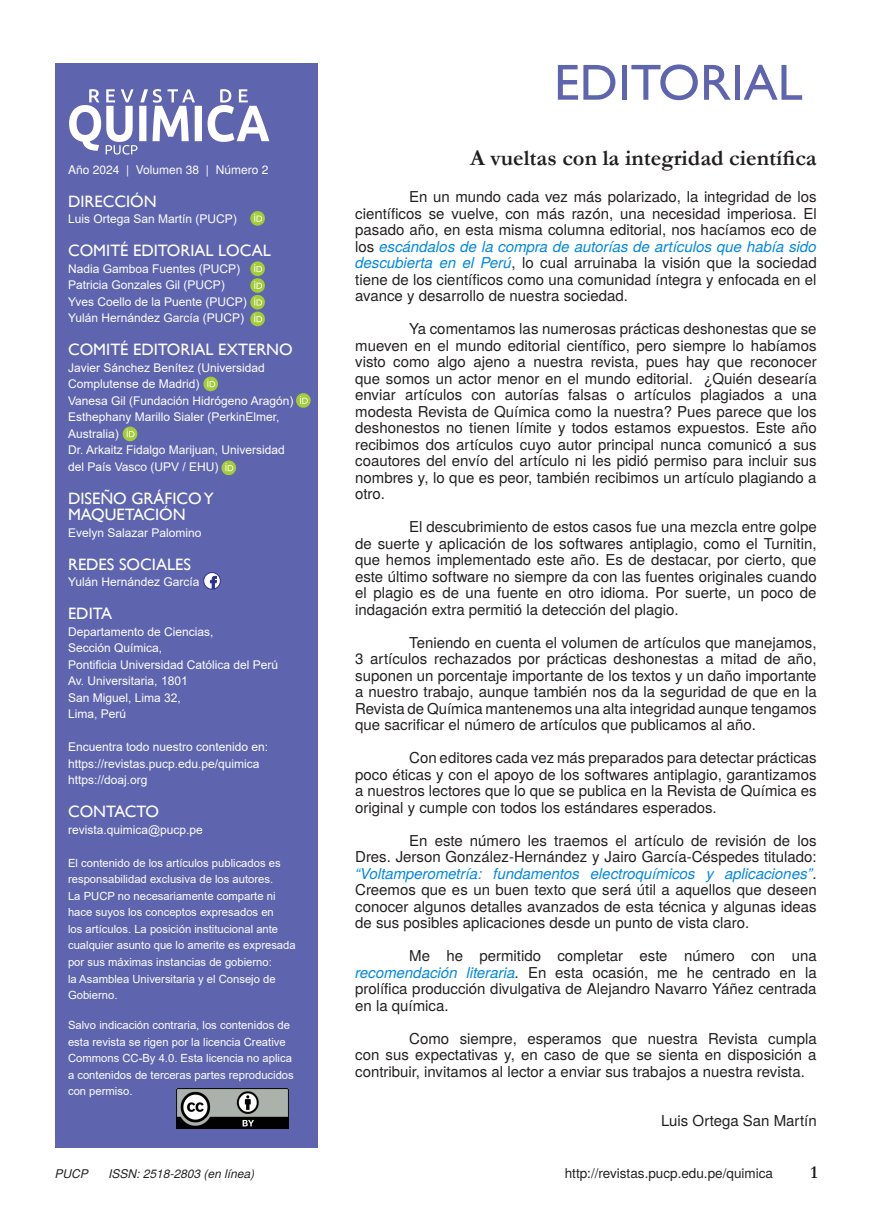
<style>
.page{position:relative;width:872px;height:1212px;background:#fff}
.page>*{position:absolute;margin:0;border:0;box-sizing:border-box;transform-origin:0 0}
.t1{font:51px "Gill Sans";color:#5e64ae}
.titulo_interno{font:700 22.5px "Garamond";color:#231f20}
.t2{font:700 18px "Garamond";color:#231f20}
.titulo_interno-2{font:16.5px/16.5px "Gill Sans";color:#fff}
.t3{font:15px/16.5px "Te X Gyre Heros";color:#231f20;text-align:justify}
.t4{font:13.5px "Te X Gyre Heros";color:#231f20}
.titulo_interno-3{font:12px/16.5px "Arial";color:#fff}
.t5{font:italic 12px "Te X Gyre Heros";color:#231f20}
.titulo_interno-4{font:12px "Te X Gyre Heros";color:#fff}
.titulo_interno-5{font:11.25px/16.5px "Arial";color:#fff}
.s1{font-style:italic;color:#0087e1}
.s2{font-style:italic}
</style>
<div class="page">
<div style="left:55px;top:64px;width:263px;height:1084px;background:#5e64ae"></div>
<svg style="left:69px;top:89px;width:200px;height:66px"></svg>
<img style="left:176px;top:1089px;width:113px;height:39px">
<svg style="left:250px;top:211px;width:15px;height:15px"></svg>
<svg style="left:250px;top:261px;width:15px;height:65px"></svg>
<svg style="left:203px;top:377px;width:15px;height:14px"></svg>
<svg style="left:296px;top:393px;width:15px;height:15px"></svg>
<svg style="left:123px;top:427px;width:14px;height:14px"></svg>
<svg style="left:221px;top:460px;width:15px;height:15px"></svg>
<svg style="left:203px;top:572px;width:18px;height:17px"></svg>
<p class="titulo_interno-4" style="left:68px;top:160px;width:202px">Año 2024 | Volumen 38 | Número 2</p>
<p class="titulo_interno-2" style="left:68px;top:193px;width:90px">DIRECCIÓN</p>
<p class="titulo_interno-3" style="left:68px;top:211px;width:170px">Luis Ortega San Martín (PUCP)</p>
<p class="titulo_interno-2" style="left:68px;top:243px;width:204px">COMITÉ EDITORIAL LOCAL</p>
<p class="titulo_interno-3" style="left:68px;top:260px;width:174px">Nadia Gamboa Fuentes (PUCP)</p>
<p class="titulo_interno-3" style="left:68px;top:277px;width:158px">Patricia Gonzales Gil (PUCP)</p>
<p class="titulo_interno-3" style="left:68px;top:293px;width:180px">Yves Coello de la Puente (PUCP)</p>
<p class="titulo_interno-3" style="left:68px;top:310px;width:178px">Yulán Hernández García (PUCP)</p>
<p class="titulo_interno-2" style="left:68px;top:342px;width:226px">COMITÉ EDITORIAL EXTERNO</p>
<p class="titulo_interno-3" style="left:68px;top:359px;width:198px">Javier Sánchez Benítez (Universidad<br>Complutense de Madrid)</p>
<p class="titulo_interno-3" style="left:68px;top:392px;width:227px">Vanesa Gil (Fundación Hidrógeno Aragón)</p>
<p class="titulo_interno-3" style="left:68px;top:409px;width:213px">Esthephany Marillo Sialer (PerkinElmer,<br>Australia)</p>
<p class="titulo_interno-3" style="left:68px;top:442px;width:218px">Dr. Arkaitz Fidalgo Marijuan, Universidad del País Vasco (UPV / EHU)</p>
<p class="titulo_interno-2" style="left:68px;top:490px;width:147px">DISEÑO GRÁFICO Y<br>MAQUETACIÓN</p>
<p class="titulo_interno-3" style="left:68px;top:524px;width:135px">Evelyn Salazar Palomino</p>
<p class="titulo_interno-2" style="left:68px;top:556px;width:124px">REDES SOCIALES</p>
<p class="titulo_interno-3" style="left:68px;top:574px;width:133px">Yulán Hernández García</p>
<p class="titulo_interno-2" style="left:68px;top:606px;width:46px">EDITA</p>
<p class="titulo_interno-3" style="left:68px;top:623px;width:147px">Departamento de Ciencias,</p>
<p class="titulo_interno-3" style="left:68px;top:640px;width:96px">Sección Química,</p>
<p class="titulo_interno-3" style="left:68px;top:656px;width:212px">Pontificia Universidad Católica del Perú</p>
<p class="titulo_interno-3" style="left:68px;top:673px;width:121px">Av. Universitaria, 1801</p>
<p class="titulo_interno-3" style="left:68px;top:689px;width:114px">San Miguel, Lima 32,</p>
<p class="titulo_interno-3" style="left:68px;top:706px;width:60px">Lima, Perú</p>
<p class="titulo_interno-3" style="left:68px;top:739px;width:202px">Encuentra todo nuestro contenido en:</p>
<p class="titulo_interno-3" style="left:68px;top:755px;width:193px">https://revistas.pucp.edu.pe/quimica</p>
<p class="titulo_interno-3" style="left:68px;top:772px;width:81px">https://doaj.org</p>
<p class="titulo_interno-2" style="left:68px;top:804px;width:92px">CONTACTO</p>
<p class="titulo_interno-3" style="left:68px;top:821px;width:136px">revista.quimica@pucp.pe</p>
<p class="titulo_interno-5" style="left:68px;top:855px;width:229px">El contenido de los artículos publicados es responsabilidad exclusiva de los autores.<br>La PUCP no necesariamente comparte ni hace suyos los conceptos expresados en<br>los artículos. La posición institucional ante cualquier asunto que lo amerite es expresada por sus máximas instancias de gobierno:<br>la Asamblea Universitaria y el Consejo de Gobierno.</p>
<p class="titulo_interno-5" style="left:68px;top:1017px;width:227px">Salvo indicación contraria, los contenidos de esta revista se rigen por la licencia Creative Commons CC-By 4.0. Esta licencia no aplica a contenidos de terceras partes reproducidos con permiso.</p>
<p class="t1" style="left:554px;top:53px;width:250px">EDITORIAL</p>
<p class="titulo_interno" style="left:470px;top:143px;width:348px">A vueltas con la integridad científica</p>
<p class="t3" style="left:355px;top:187px;width:463px;text-indent:54px">En un mundo cada vez más polarizado, la integridad de los científicos se vuelve, con más razón, una necesidad imperiosa. El pasado año, en esta misma columna editorial, nos hacíamos eco de los <span class="s1">escándalos de la compra de autorías de artículos que había sido descubierta en el Perú</span>, lo cual arruinaba la visión que la sociedad tiene de los científicos como una comunidad íntegra y enfocada en el avance y desarrollo de nuestra sociedad.</p>
<p class="t3" style="left:355px;top:319px;width:463px;text-indent:54px">Ya comentamos las numerosas prácticas deshonestas que se mueven en el mundo editorial científico, pero siempre lo habíamos visto como algo ajeno a nuestra revista, pues hay que reconocer que somos un actor menor en el mundo editorial. ¿Quién desearía enviar artículos con autorías falsas o artículos plagiados a una modesta Revista de Química como la nuestra? Pues parece que los deshonestos no tienen límite y todos estamos expuestos. Este año recibimos dos artículos cuyo autor principal nunca comunicó a sus coautores del envío del artículo ni les pidió permiso para incluir sus nombres y, lo que es peor, también recibimos un artículo plagiando a otro.</p>
<p class="t3" style="left:355px;top:517px;width:463px;text-indent:54px">El descubrimiento de estos casos fue una mezcla entre golpe de suerte y aplicación de los softwares antiplagio, como el Turnitin, que hemos implementado este año. Es de destacar, por cierto, que este último software no siempre da con las fuentes originales cuando el plagio es de una fuente en otro idioma. Por suerte, un poco de indagación extra permitió la detección del plagio.</p>
<p class="t3" style="left:355px;top:633px;width:463px;text-indent:54px">Teniendo en cuenta el volumen de artículos que manejamos, 3 artículos rechazados por prácticas deshonestas a mitad de año, suponen un porcentaje importante de los textos y un daño importante a nuestro trabajo, aunque también nos da la seguridad de que en la Revista de Química mantenemos una alta integridad aunque tengamos que sacrificar el número de artículos que publicamos al año.</p>
<p class="t3" style="left:355px;top:748px;width:463px;text-indent:54px">Con editores cada vez más preparados para detectar prácticas poco éticas y con el apoyo de los softwares antiplagio, garantizamos a nuestros lectores que lo que se publica en la Revista de Química es original y cumple con todos los estándares esperados.</p>
<p class="t3" style="left:355px;top:831px;width:463px;text-indent:54px">En este número les traemos el artículo de revisión de los Dres. Jerson González-Hernández y Jairo García-Céspedes titulado: <span class="s1">“Voltamperometría: fundamentos electroquímicos y aplicaciones”</span>.<br>Creemos que es un buen texto que será útil a aquellos que deseen conocer algunos detalles avanzados de esta técnica y algunas ideas de sus posibles aplicaciones desde un punto de vista claro.</p>
<p class="t3" style="left:355px;top:946px;width:463px;text-indent:54px">Me he permitido completar este número con una <span class="s1">recomendación literaria</span><span class="s2">.</span> En esta ocasión, me he centrado en la prolífica producción divulgativa de Alejandro Navarro Yáñez centrada en la química.</p>
<p class="t3" style="left:355px;top:1029px;width:463px;text-indent:54px">Como siempre, esperamos que nuestra Revista cumpla con sus expectativas y, en caso de que se sienta en disposición a contribuir, invitamos al lector a enviar sus trabajos a nuestra revista.</p>
<p class="t3" style="left:661px;top:1111px;width:157px">Luis Ortega San Martín</p>
<p class="t5" style="left:55px;top:1164px;width:35px">PUCP</p>
<p class="t5" style="left:109px;top:1164px;width:148px">ISSN: 2518-2803 (en línea)</p>
<p class="t4" style="left:565px;top:1162px;width:210px">http://revistas.pucp.edu.pe/quimica</p>
<p class="t2" style="left:810px;top:1159px;width:9px">1</p>
</div>
